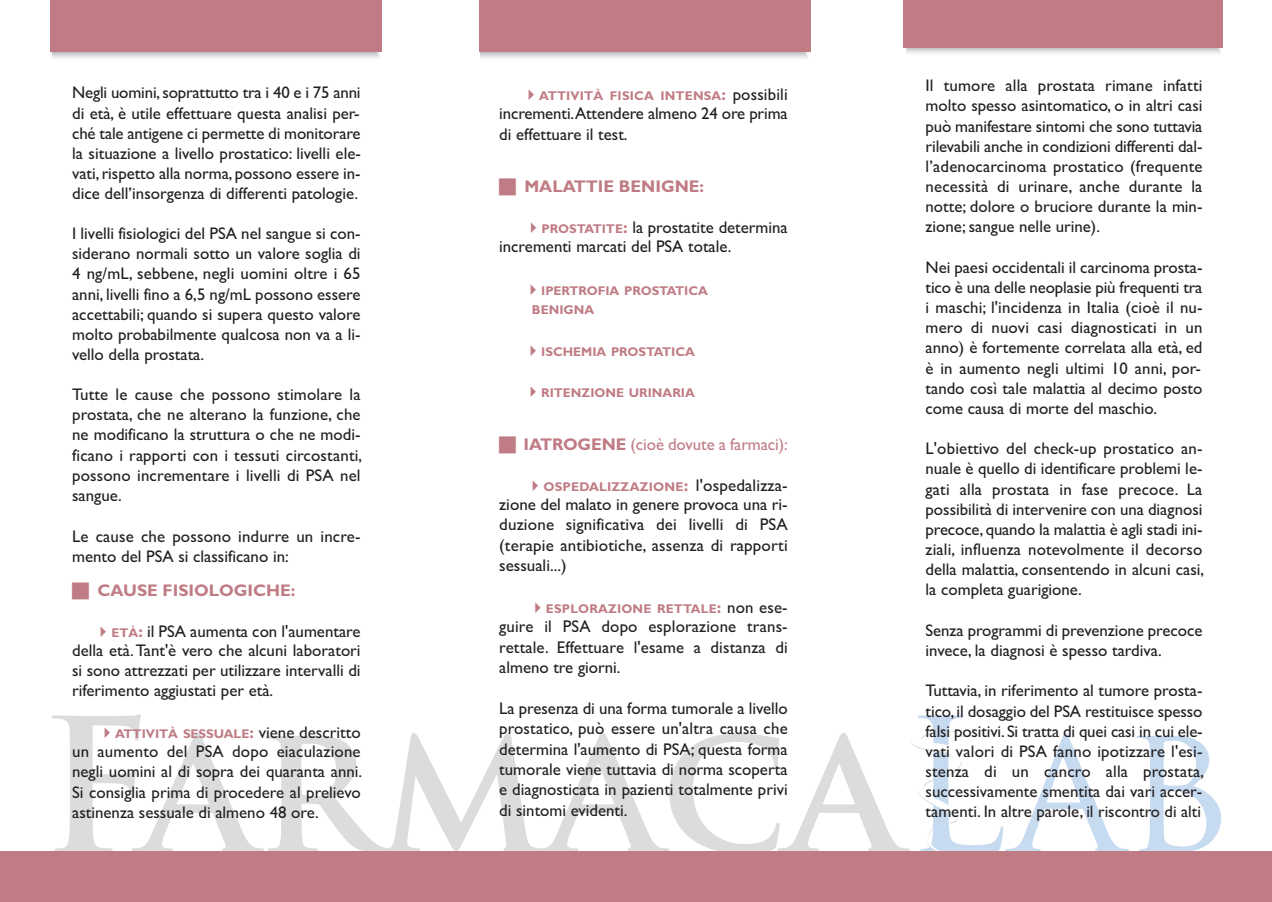
<style>
.page{position:relative;width:1272px;height:902px;background:#fff}
.page>*{position:absolute;margin:0;border:0;box-sizing:border-box;transform-origin:0 0}
.t1{font:16.95px/20.4px "Gill Sans";color:#231f20;text-align:justify}
.t2{font:16.95px "Gill Sans";letter-spacing:-.005em;color:#c07c85}
.t3{font:700 16.95px "Gill Sans";color:#c07c85}
.t4{font:16.8px/20.1px "Gill Sans";color:#231f20;text-align:justify}
.t5{font:700 16.8px "Gill Sans";color:#c07c85}
.t6{font:700 12.75px/19px "Gill Sans";color:#c07c85}
.t7{font:700 12.6px "Gill Sans";color:#c07c85}
.s1{color:#c07c85}
.s2{font-weight:700;font-size:12.6px;color:#c07c85}
.s3{font-weight:700;color:#c07c85}
.s4{font-size:16.8px}
.s5{font-weight:400;font-size:16.8px;color:#231f20}
.s6{font-size:12.6px}
.s7{font-size:16.95px}
.s8{font-weight:400;font-size:16.95px;color:#231f20}
.s9{font-weight:700;font-size:12.75px;color:#c07c85}
.s10{font-weight:700}
.s11{font-size:16.5px}
</style>
<div class="page">
<svg style="left:1136px;top:735px;width:85px;height:116px"></svg>
<svg style="left:52px;top:714px;width:1077px;height:137px"></svg>
<div style="left:0;top:851px;width:1271px;height:50px;background:#c07c85"></div>
<svg style="left:479px;top:51px;width:331px;height:7px"></svg>
<div style="left:479px;top:0;width:331px;height:51px;background:#c07c85"></div>
<svg style="left:51px;top:51px;width:331px;height:7px"></svg>
<div style="left:51px;top:0;width:331px;height:51px;background:#c07c85"></div>
<svg style="left:905px;top:47px;width:317px;height:7px"></svg>
<div style="left:903px;top:0;width:319px;height:47px;background:#c07c85"></div>
<p class="t4" style="left:72px;top:82px;width:290px">Negli uomini,soprattutto tra i 40 e i 75 anni di età, è utile effettuare questa analisi per&shy;ché tale antigene ci permette di monitorare la situazione a livello prostatico: livelli ele&shy;vati,rispetto alla norma, possono essere in&shy;dice dell’insorgenza di differenti patologie.</p>
<p class="t4" style="left:72px;top:223px;width:290px">I livelli fisiologici del PSA nel sangue si con&shy;siderano normali sotto un valore soglia di 4 ng/mL, sebbene, negli uomini oltre i 65 anni, livelli fino a 6,5 ng/mL possono essere accettabili; quando si supera questo valore molto probabilmente qualcosa non va a li&shy;vello della prostata.</p>
<p class="t4" style="left:72px;top:384px;width:292px">Tutte le cause che possono stimolare la prostata, che ne alterano la funzione, che ne modificano la struttura o che ne modi&shy;ficano i rapporti con i tessuti circostanti, possono incrementare i livelli di PSA nel sangue.</p>
<p class="t4" style="left:72px;top:525px;width:290px">Le cause che possono indurre un incre&shy;mento del PSA si classificano in:</p>
<p class="t5" style="left:97px;top:580px;width:200px">CAUSE FISIOLOGICHE:</p>
<p class="t4" style="left:72px;top:621px;width:290px;text-indent:22px"><span class="s1">✔</span><span class="s2">ETÀ</span><span class="s3">:</span> il PSA aumenta con l'aumentare della età.Tant'è vero che alcuni laboratori si sono attrezzati per utilizzare intervalli di riferimento aggiustati per età.</p>
<p class="t7" style="left:98px;top:726px;width:264px">✔ATTIVITÀ SESSUALE<span class="s4">:</span> <span class="s5">viene descritto</span></p>
<p class="t4" style="left:72px;top:741px;width:292px">un aumento del PSA dopo eiaculazione negli uomini al di sopra dei quaranta anni.<br>Si consiglia prima di procedere al prelievo astinenza sessuale di almeno 48 ore.</p>
<p class="t6" style="left:522px;top:86px;width:267px">✔ATTIVIT<span class="s6">À</span> FISICA INTENSA<span class="s7">:</span> <span class="s8">possibili</span></p>
<p class="t1" style="left:499px;top:103px;width:290px">incrementi.Attendere almeno 24 ore prima di effettuare il test.</p>
<p class="t3" style="left:524px;top:176px;width:181px">MALATTIE BENIGNE:</p>
<p class="t1" style="left:499px;top:218px;width:290px;line-height:19px;text-indent:26px"><span class="s1">✔</span><span class="s9">PROSTATITE</span><span class="s3">:</span> la prostatite determina incrementi marcati del PSA totale.</p>
<p class="t6" style="left:532px;top:280px;width:177px;text-indent:-8px">✔IPERTROFIA PROSTATICA<br>BENIGNA</p>
<p class="t6" style="left:524px;top:342px;width:172px">✔ISCHEMIA PROSTATICA</p>
<p class="t6" style="left:524px;top:383px;width:172px">✔RITENZIONE URINARIA</p>
<p class="t2" style="left:523px;top:434px;width:266px"><span class="s10">IATROGENE</span> (cioè dovute a farmaci):</p>
<p class="t6" style="left:526px;top:477px;width:263px">✔OSPEDALIZZAZIONE<span class="s7">:</span> <span class="s8">l'ospedalizza-</span></p>
<p class="t1" style="left:499px;top:493px;width:290px">zione del malato in genere provoca una ri&shy;duzione significativa dei livelli di PSA (terapie antibiotiche, assenza di rapporti sessuali...)</p>
<p class="t6" style="left:529px;top:599px;width:260px">✔ESPLORAZIONE RETTALE<span class="s7">:</span> <span class="s8">non ese-</span></p>
<p class="t1" style="left:499px;top:616px;width:290px">guire il PSA dopo esplorazione trans&shy;rettale. Effettuare l'esame a distanza di almeno tre giorni.</p>
<p class="t1" style="left:499px;top:697px;width:290px">La presenza di una forma tumorale a livello prostatico, può essere un'altra causa che determina l'aumento di PSA; questa forma tumorale viene tuttavia di norma scoperta e diagnosticata in pazienti totalmente privi di sintomi evidenti.</p>
<p class="t4" style="left:925px;top:75px;width:278px">Il tumore alla prostata rimane infatti molto spesso asintomatico, o in altri casi può manifestare sintomi che sono tuttavia rilevabili anche in condizioni differenti dal&shy;l’adenocarcinoma prostatico (frequente necessità di urinare, anche durante la notte; dolore o bruciore durante la min&shy;zione; sangue nelle urine).</p>
<p class="t4" style="left:925px;top:257px;width:278px">Nei paesi occidentali il carcinoma prosta&shy;tico è una delle neoplasie più frequenti tra i maschi; l'incidenza in Italia (cioè il nu&shy;mero di nuovi casi diagnosticati in un anno) è fortemente correlata alla età, ed è in aumento negli ultimi 10 anni, por&shy;tando così tale malattia al decimo posto come causa di morte del maschio.</p>
<p class="t4" style="left:925px;top:438px;width:280px">L'obiettivo del check-up prostatico an&shy;nuale è quello di identificare problemi le&shy;gati alla prostata in fase precoce. La possibilità di intervenire con una diagnosi precoce, quando la malattia è agli stadi ini&shy;ziali, influenza notevolmente il decorso della malattia, consentendo in alcuni casi, la completa guarigione.</p>
<p class="t4" style="left:925px;top:620px;width:278px">Senza programmi di prevenzione precoce invece, la diagnosi è spesso tardiva.</p>
<p class="t4" style="left:925px;top:680px;width:280px">Tuttavia, in riferimento al tumore prosta&shy;tico, il dosaggio del PSA restituisce spesso falsi positivi. Si tratta di quei casi in cui ele&shy;vati valori di PSA fanno ipotizzare l'esi&shy;stenza di un cancro alla prostata, successivamente smentita dai vari accer&shy;tamenti. In altre parole, <span class="s11">il riscontro di alti</span></p>
</div>
